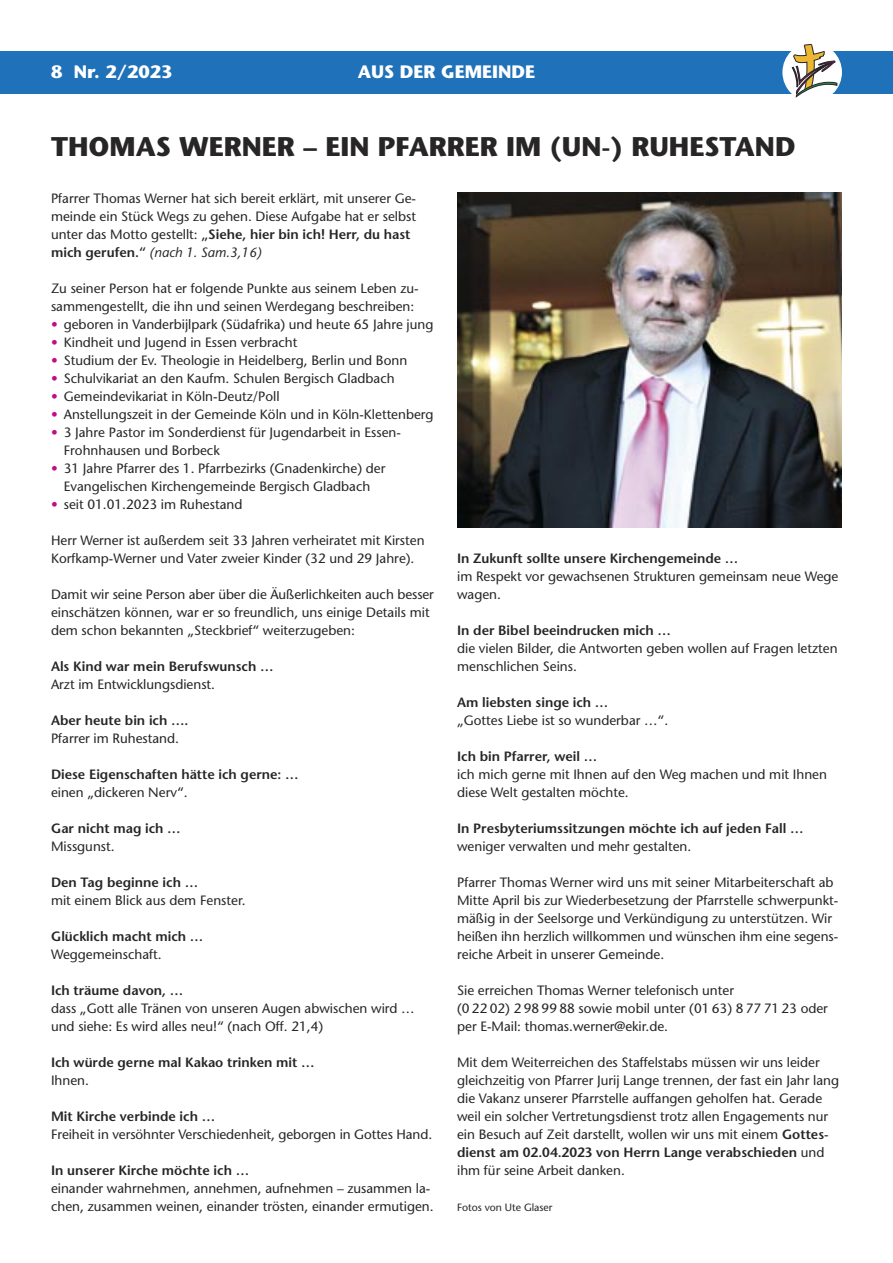
<style>
.page{position:relative;width:893px;height:1263px;background:#fff}
.page>*{position:absolute;margin:0;border:0;box-sizing:border-box;transform-origin:0 0}
.t1{font:700 27px "Stone Sans";color:#272526}
.t2{font:700 18px "Stone Sans";color:#fff}
.t3{font:13.5px/18px "Stone Sans";color:#272526}
.t4{font:600 13.5px "Stone Sans";color:#272526}
.t5{font:10.5px "Stone Sans";color:#272526}
.s1{font-weight:600}
.s2{font-style:italic}
.s3{color:#c00d88}
</style>
<div class="page">
<div style="left:0;top:51px;width:893px;height:43px;background:#1f71b9"></div>
<div style="left:782px;top:43px;width:60px;height:59px;background:#fff;border-radius:50%"></div>
<svg style="left:792px;top:44px;width:45px;height:54px"></svg>
<img style="left:457px;top:192px;width:385px;height:335px">
<p class="t2" style="left:51px;top:65px;width:123px">8 Nr. 2/2023</p>
<p class="t2" style="left:358px;top:65px;width:179px">AUS DER GEMEINDE</p>
<p class="t1" style="left:51px;top:136px;width:746px">THOMAS WERNER – EIN PFARRER IM (UN-) RUHESTAND</p>
<p class="t3" style="left:51px;top:191px;width:367px">Pfarrer Thomas Werner hat sich bereit erklärt, mit unserer Ge&shy;meinde ein Stück Wegs zu gehen. Diese Aufgabe hat er selbst unter das Motto gestellt: <span class="s1">„Siehe, hier bin ich! Herr, du hast mich gerufen.“</span> <span class="s2">(nach 1. Sam.3,16)</span></p>
<p class="t3" style="left:51px;top:281px;width:369px">Zu seiner Person hat er folgende Punkte aus seinem Leben zu&shy;sammengestellt, die ihn und seinen Werdegang beschreiben:</p>
<p class="t3" style="left:51px;top:317px;width:384px"><span class="s3">•</span> geboren in Vanderbijlpark (Südafrika) und heute 65 Jahre jung</p>
<p class="t3" style="left:51px;top:335px;width:248px"><span class="s3">•</span> Kindheit und Jugend in Essen verbracht</p>
<p class="t3" style="left:51px;top:353px;width:358px"><span class="s3">•</span> Studium der Ev. Theologie in Heidelberg, Berlin und Bonn</p>
<p class="t3" style="left:51px;top:371px;width:345px"><span class="s3">•</span> Schulvikariat an den Kaufm. Schulen Bergisch Gladbach</p>
<p class="t3" style="left:51px;top:389px;width:230px"><span class="s3">•</span> Gemeindevikariat in Köln-Deutz/Poll</p>
<p class="t3" style="left:51px;top:407px;width:384px"><span class="s3">•</span> Anstellungszeit in der Gemeinde Köln und in Köln-Klettenberg</p>
<p class="t3" style="left:64px;top:425px;width:339px;text-indent:-13px"><span class="s3">•</span> 3 Jahre Pastor im Sonderdienst für Jugendarbeit in Essen-<br>Frohnhausen und Borbeck</p>
<p class="t3" style="left:51px;top:461px;width:336px;text-align:center"><span class="s3">•</span> 31 Jahre Pfarrer des 1. Pfarrbezirks (Gnadenkirche) der<br>Evangelischen Kirchengemeinde Bergisch Gladbach</p>
<p class="t3" style="left:51px;top:497px;width:193px"><span class="s3">•</span> seit 01.01.2023 im Ruhestand</p>
<p class="t3" style="left:51px;top:533px;width:375px">Herr Werner ist außerdem seit 33 Jahren verheiratet mit Kirsten<br>Korfkamp-Werner und Vater zweier Kinder (32 und 29 Jahre).</p>
<p class="t3" style="left:51px;top:587px;width:384px">Damit wir seine Person aber über die Äußerlichkeiten auch besser einschätzen können, war er so freundlich, uns einige Details mit dem schon bekannten „Steckbrief“ weiterzugeben:</p>
<p class="t4" style="left:51px;top:661px;width:224px">Als Kind war mein Berufswunsch …</p>
<p class="t3" style="left:51px;top:677px;width:166px">Arzt im Entwicklungsdienst.</p>
<p class="t4" style="left:51px;top:715px;width:139px">Aber heute bin ich ….</p>
<p class="t3" style="left:51px;top:731px;width:129px">Pfarrer im Ruhestand.</p>
<p class="t4" style="left:51px;top:769px;width:249px">Diese Eigenschaften hätte ich gerne: …</p>
<p class="t3" style="left:51px;top:785px;width:138px">einen „dickeren Nerv“.</p>
<p class="t4" style="left:51px;top:823px;width:131px">Gar nicht mag ich …</p>
<p class="t3" style="left:51px;top:839px;width:65px">Missgunst.</p>
<p class="t4" style="left:51px;top:877px;width:149px">Den Tag beginne ich …</p>
<p class="t3" style="left:51px;top:893px;width:196px">mit einem Blick aus dem Fenster.</p>
<p class="t4" style="left:51px;top:931px;width:154px">Glücklich macht mich …</p>
<p class="t3" style="left:51px;top:947px;width:112px">Weggemeinschaft.</p>
<p class="t4" style="left:51px;top:985px;width:134px">Ich träume davon, …</p>
<p class="t3" style="left:51px;top:1001px;width:365px">dass „Gott alle Tränen von unseren Augen abwischen wird … und siehe: Es wird alles neu!“ (nach Off. 21,4)</p>
<p class="t4" style="left:51px;top:1057px;width:265px">Ich würde gerne mal Kakao trinken mit …</p>
<p class="t3" style="left:51px;top:1073px;width:39px">Ihnen.</p>
<p class="t4" style="left:51px;top:1111px;width:166px">Mit Kirche verbinde ich …</p>
<p class="t3" style="left:51px;top:1127px;width:383px">Freiheit in versöhnter Verschiedenheit, geborgen in Gottes Hand.</p>
<p class="t4" style="left:51px;top:1165px;width:200px">In unserer Kirche möchte ich …</p>
<p class="t3" style="left:51px;top:1181px;width:384px">einander wahrnehmen, annehmen, aufnehmen – zusammen la&shy;chen, zusammen weinen, einander trösten, einander ermutigen.</p>
<p class="t4" style="left:457px;top:553px;width:283px">In Zukunft sollte unsere Kirchengemeinde …</p>
<p class="t3" style="left:457px;top:569px;width:383px">im Respekt vor gewachsenen Strukturen gemeinsam neue Wege wagen.</p>
<p class="t4" style="left:457px;top:625px;width:215px">In der Bibel beeindrucken mich …</p>
<p class="t3" style="left:457px;top:641px;width:382px">die vielen Bilder, die Antworten geben wollen auf Fragen letzten menschlichen Seins.</p>
<p class="t4" style="left:457px;top:697px;width:153px">Am liebsten singe ich …</p>
<p class="t3" style="left:457px;top:713px;width:213px">„Gottes Liebe ist so wunderbar …“.</p>
<p class="t4" style="left:457px;top:751px;width:142px">Ich bin Pfarrer, weil …</p>
<p class="t3" style="left:457px;top:767px;width:371px">ich mich gerne mit Ihnen auf den Weg machen und mit Ihnen diese Welt gestalten möchte.</p>
<p class="t4" style="left:457px;top:823px;width:348px">In Presbyteriumssitzungen möchte ich auf jeden Fall …</p>
<p class="t3" style="left:457px;top:839px;width:236px">weniger verwalten und mehr gestalten.</p>
<p class="t3" style="left:457px;top:875px;width:383px">Pfarrer Thomas Werner wird uns mit seiner Mitarbeiterschaft ab Mitte April bis zur Wiederbesetzung der Pfarrstelle schwerpunkt&shy;mäßig in der Seelsorge und Verkündigung zu unterstützen. Wir heißen ihn herzlich willkommen und wünschen ihm eine segens&shy;reiche Arbeit in unserer Gemeinde.</p>
<p class="t3" style="left:457px;top:983px;width:372px">Sie erreichen Thomas Werner telefonisch unter<br>(0 22 02) 2 98 99 88 sowie mobil unter (01 63) 8 77 71 23 oder per E-Mail: thomas.werner@ekir.de.</p>
<p class="t3" style="left:457px;top:1055px;width:383px">Mit dem Weiterreichen des Staffelstabs müssen wir uns leider gleichzeitig von Pfarrer Jurij Lange trennen, der fast ein Jahr lang die Vakanz unserer Pfarrstelle auffangen geholfen hat. Gerade weil ein solcher Vertretungsdienst trotz allen Engagements nur ein Besuch auf Zeit darstellt, wollen wir uns mit einem <span class="s1">Gottes&shy;dienst am 02.04.2023 von Herrn Lange verabschieden</span> und ihm für seine Arbeit danken.</p>
<p class="t5" style="left:457px;top:1203px;width:97px">Fotos von Ute Glaser</p>
</div>
